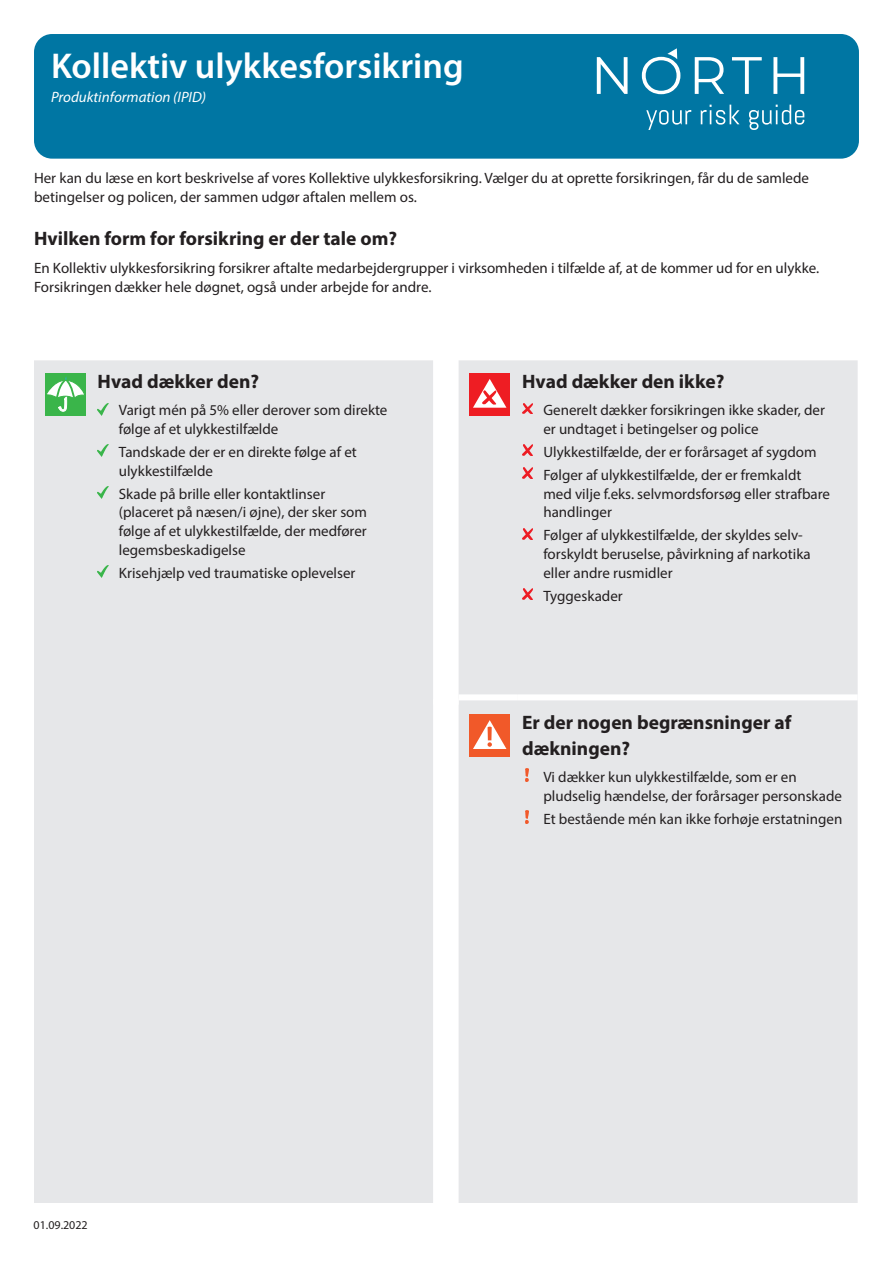
<style>
.page{position:relative;width:893px;height:1263px;background:#fff}
.page>*{position:absolute;margin:0;border:0;box-sizing:border-box;transform-origin:0 0}
.Form_title{font:600 36px "Myriad Pro";color:#fff}
.Cover_subhead{font:700 19.5px/25.5px "Myriad Pro";color:#231f20}
.Covered_bullets{font:15px/18.8px "Myriad Pro";color:#231f20}
.Form_intro{font:15px/19.5px "Myriad Pro";color:#231f20}
.Form_sub_title{font:italic 15px "Myriad Pro";color:#fff}
.t1{font:12px "Myriad Pro";color:#231f20}
</style>
<div class="page">
<div style="left:34px;top:34px;width:825px;height:125px;background:#0076a3;border-radius:18px"></div>
<div style="left:34px;top:360px;width:824px;height:843px;background:#e6e7e9"></div>
<div style="left:459px;top:694px;width:59px;height:6px;background:#fff"></div>
<div style="left:518px;top:694px;width:340px;height:6px;background:#fff"></div>
<div style="left:433px;top:699px;width:26px;height:6px;background:#fff"></div>
<div style="left:45px;top:373px;width:41px;height:43px;background:#3ab54a"></div>
<svg style="left:47px;top:376px;width:37px;height:36px"></svg>
<svg style="left:98px;top:403px;width:10px;height:12px"></svg>
<svg style="left:98px;top:445px;width:10px;height:12px"></svg>
<svg style="left:98px;top:487px;width:10px;height:11px"></svg>
<svg style="left:98px;top:566px;width:10px;height:12px"></svg>
<div style="left:469px;top:373px;width:41px;height:43px;background:#ee1d23"></div>
<svg style="left:473px;top:379px;width:33px;height:29px"></svg>
<svg style="left:522px;top:403px;width:11px;height:11px"></svg>
<svg style="left:522px;top:445px;width:11px;height:11px"></svg>
<svg style="left:522px;top:468px;width:11px;height:11px"></svg>
<svg style="left:522px;top:528px;width:11px;height:11px"></svg>
<svg style="left:522px;top:589px;width:11px;height:11px"></svg>
<div style="left:469px;top:714px;width:41px;height:43px;background:#f15929"></div>
<svg style="left:473px;top:720px;width:33px;height:29px"></svg>
<img style="left:525px;top:768px;width:4px;height:14px">
<svg style="left:525px;top:810px;width:4px;height:13px"></svg>
<svg style="left:597px;top:57px;width:30px;height:37px"></svg>
<svg style="left:695px;top:57px;width:29px;height:37px"></svg>
<svg style="left:732px;top:57px;width:30px;height:37px"></svg>
<svg style="left:773px;top:57px;width:31px;height:37px"></svg>
<svg style="left:642px;top:48px;width:38px;height:46px"></svg>
<svg style="left:646px;top:110px;width:45px;height:20px"></svg>
<svg style="left:701px;top:105px;width:38px;height:20px"></svg>
<svg style="left:749px;top:105px;width:55px;height:25px"></svg>
<p class="Form_title" style="left:51px;top:43px;width:414px">Kollektiv ulykkesforsikring</p>
<p class="Form_sub_title" style="left:51px;top:88px;width:157px">Produktinformation (IPID)</p>
<p class="Form_intro" style="left:34px;top:168px;width:777px">Her kan du læse en kort beskrivelse af vores Kollektive ulykkesforsikring. Vælger du at oprette forsikringen, får du de samlede betingelser og policen, der sammen udgør aftalen mellem os.</p>
<p class="Cover_subhead" style="left:34px;top:225px;width:365px">Hvilken form for forsikring er der tale om?</p>
<p class="Form_intro" style="left:34px;top:258px;width:787px">En Kollektiv ulykkesforsikring forsikrer aftalte medarbejdergrupper i virksomheden i tilfælde af, at de kommer ud for en ulykke.<br>Forsikringen dækker hele døgnet, også under arbejde for andre.</p>
<p class="Cover_subhead" style="left:98px;top:368px;width:163px">Hvad dækker den?</p>
<p class="Covered_bullets" style="left:119px;top:400px;width:270px">Varigt mén på 5% eller derover som direkte følge af et ulykkestilfælde</p>
<p class="Covered_bullets" style="left:119px;top:442px;width:239px">Tandskade der er en direkte følge af et ulykkestilfælde</p>
<p class="Covered_bullets" style="left:119px;top:484px;width:250px">Skade på brille eller kontaktlinser (placeret på næsen/i øjne), der sker som følge af et ulykkestilfælde, der medfører legemsbeskadigelse</p>
<p class="Covered_bullets" style="left:119px;top:563px;width:238px">Krisehjælp ved traumatiske oplevelser</p>
<p class="Cover_subhead" style="left:522px;top:368px;width:204px">Hvad dækker den ikke?</p>
<p class="Covered_bullets" style="left:543px;top:400px;width:283px">Generelt dækker forsikringen ikke skader, der er undtaget i betingelser og police</p>
<p class="Covered_bullets" style="left:543px;top:442px;width:275px">Ulykkestilfælde, der er forårsaget af sygdom</p>
<p class="Covered_bullets" style="left:543px;top:465px;width:288px">Følger af ulykkestilfælde, der er fremkaldt med vilje f.eks. selvmordsforsøg eller strafbare handlinger</p>
<p class="Covered_bullets" style="left:543px;top:526px;width:269px">Følger af ulykkestilfælde, der skyldes selv&shy;forskyldt beruselse, påvirkning af narkotika eller andre rusmidler</p>
<p class="Covered_bullets" style="left:543px;top:586px;width:81px">Tyggeskader</p>
<p class="Cover_subhead" style="left:522px;top:709px;width:271px">Er der nogen begrænsninger af dækningen?</p>
<p class="Covered_bullets" style="left:543px;top:767px;width:300px">Vi dækker kun ulykkestilfælde, som er en pludselig hændelse, der forårsager personskade</p>
<p class="Covered_bullets" style="left:543px;top:809px;width:300px">Et bestående mén kan ikke forhøje erstatningen</p>
<p class="t1" style="left:34px;top:1218px;width:56px">01.09.2022</p>
</div>
